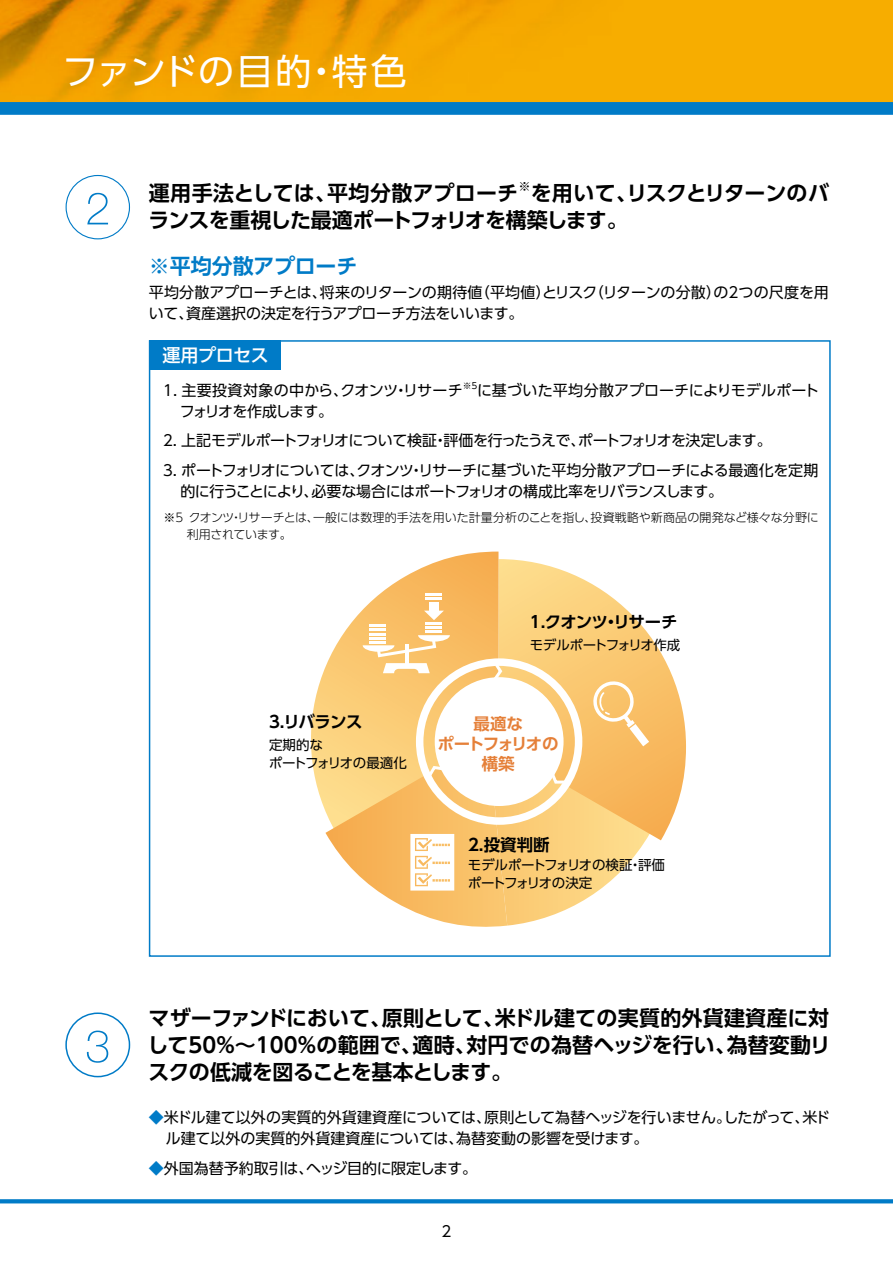
<style>
.page{position:relative;width:893px;height:1263px;background:#fff}
.page>*{position:absolute;margin:0;border:0;box-sizing:border-box;transform-origin:0 0}
.t1{font:36px "UD Shin Go Pro";letter-spacing:.01em;color:#fff}
.t2{font:700 21px/27px "UD Shin Go Pro De";letter-spacing:-.005em;color:#000;text-align:justify}
.t3{font:700 21px/27px "UD Shin Go Pro De";letter-spacing:-.03em;color:#000}
.t4{font:700 21px "UD Shin Go Pro De";letter-spacing:-.01em;color:#007bc7}
.t5{font:500 18px "UD Shin Go Pro";letter-spacing:-.015em;color:#fff}
.t6{font:700 16.5px/20px "UD Shin Go Pro De";letter-spacing:-.055em;color:#e58039;text-align:center}
.t7{font:700 16.5px "UD Shin Go Pro De";letter-spacing:-.02em;color:#000}
.t8{font:700 16.35px "UD Shin Go Pro De";letter-spacing:-.055em;color:#000}
.t9{font:15px/21px "UD Shin Go Pro";letter-spacing:-.015em;color:#000}
.t10{font:15px "UD Shin Go Pro";letter-spacing:-.045em;color:#000}
.t11{font:15px "UD Shin Go Pro";letter-spacing:.005em;color:#000}
.t12{font:15px "UD Shin Go Pro";letter-spacing:.025em;color:#000}
.t13{font:13.5px/18px "UD Shin Go Pro";letter-spacing:-.025em;color:#000}
.t14{font:13.5px/18px "UD Shin Go Pro";letter-spacing:-.005em;color:#000}
.t15{font:13.35px "UD Shin Go Pro";letter-spacing:-.025em;color:#000}
.t16{font:700 12.3px "UD Shin Go Pro De";color:#000}
.t17{font:300 12px/16.5px "UD Shin Go Pro";letter-spacing:-.005em;color:#000}
.t18{font:8.7px "UD Shin Go Pro";color:#000}
.s1{color:#007bc7}
</style>
<div class="page">
<img style="left:0;top:0;width:893px;height:102px">
<svg style="left:0;top:1199px;width:893px;height:4px;background:#0d81c9"></svg>
<div style="left:0;top:102px;width:893px;height:13px;background:#007bc7"></div>
<svg style="left:87px;top:193px;width:21px;height:31px"></svg>
<div style="left:66px;top:175px;width:64px;height:64px;border:1px solid #007bc7;border-radius:50%"></div>
<div style="left:65px;top:1012px;width:65px;height:65px;border:2px solid #007bc7;border-radius:50%"></div>
<svg style="left:87px;top:1030px;width:21px;height:33px"></svg>
<svg style="left:498px;top:559px;width:188px;height:281px"></svg>
<svg style="left:311px;top:551px;width:187px;height:259px"></svg>
<hr style="left:370px;top:628px;width:16px;height:3px;background:#fff">
<hr style="left:370px;top:624px;width:16px;height:3px;background:#fff">
<hr style="left:426px;top:630px;width:16px;height:3px;background:#fff">
<hr style="left:426px;top:626px;width:16px;height:3px;background:#fff">
<hr style="left:426px;top:622px;width:16px;height:3px;background:#fff">
<hr style="left:426px;top:597px;width:16px;height:3px;background:#fff">
<hr style="left:426px;top:593px;width:16px;height:3px;background:#fff">
<div style="left:429px;top:602px;width:10px;height:10px;background:#fff"></div>
<svg style="left:424px;top:611px;width:20px;height:9px"></svg>
<svg style="left:325px;top:633px;width:325px;height:294px"></svg>
<div style="left:150px;top:340px;width:131px;height:30px;background:#007bc7"></div>
<h1 class="t1" style="left:62px;top:42px;width:346px">ファンドの目的・特色</h1>
<h2 class="t2" style="left:149px;top:179px;width:371px">運用手法としては、平均分散アプローチ</h2>
<p class="t16" style="left:519px;top:176px;width:14px">※</p>
<h2 class="t3" style="left:148px;top:179px;width:682px;text-indent:382px">を用いて、リスクとリターンのバランスを重視した最適ポートフォリオを構築します。</h2>
<h2 class="t4" style="left:149px;top:249px;width:210px">※平均分散アプローチ</h2>
<p class="t9" style="left:149px;top:281px;width:682px">平均分散アプローチとは、将来のリターンの期待値（平均値）とリスク（リターンの分散）の2つの尺度を用いて、資産選択の決定を行うアプローチ方法をいいます。</p>
<p class="t5" style="left:162px;top:340px;width:108px">運用プロセス</p>
<p class="t12" style="left:161px;top:378px;width:304px">１．主要投資対象の中から、クオンツ・リサーチ</p>
<p class="t18" style="left:463px;top:378px;width:18px">※５</p>
<p class="t11" style="left:477px;top:378px;width:344px">に基づいた平均分散アプローチによりモデルポート</p>
<p class="t9" style="left:161px;top:396px;width:659px;line-height:29.5px;text-indent:19px">フォリオを作成します。<br>２．上記モデルポートフォリオについて検証・評価を行ったうえで、ポートフォリオを決定します。<br>３．ポートフォリオについては、クオンツ・リサーチに基づいた平均分散アプローチによる最適化を定期</p>
<p class="t10" style="left:180px;top:479px;width:544px">的に行うことにより、必要な場合にはポートフォリオの構成比率をリバランスします。</p>
<p class="t17" style="left:187px;top:509px;width:633px;text-indent:-23px">※5 クオンツ・リサーチとは、一般には数理的手法を用いた計量分析のことを指し、投資戦略や新商品の開発など様々な分野に利用されています。</p>
<p class="t8" style="left:530px;top:608px;width:149px">1.クオンツ・リサーチ</p>
<p class="t7" style="left:269px;top:708px;width:95px">3.リバランス</p>
<p class="t14" style="left:269px;top:735px;width:140px">定期的な<br>ポートフォリオの最適化</p>
<p class="t15" style="left:530px;top:634px;width:152px">モデルポートフォリオ作成</p>
<p class="t6" style="left:437px;top:713px;width:123px">最適な<br>ポートフォリオの構築</p>
<p class="t7" style="left:468px;top:831px;width:83px">2.投資判断</p>
<p class="t13" style="left:468px;top:856px;width:199px">モデルポートフォリオの検証・評価ポートフォリオの決定</p>
<h2 class="t2" style="left:147px;top:1004px;width:685px">マザーファンドにおいて、原則として、米ドル建ての実質的外貨建資産に対して50％～100％の範囲で、適時、対円での為替ヘッジを行い、為替変動リスクの低減を図ることを基本とします。</h2>
<p class="t9" style="left:166px;top:1106px;width:666px;text-indent:-17px"><span class="s1">◆</span>米ドル建て以外の実質的外貨建資産については、原則として為替ヘッジを行いません。したがって、米ドル建て以外の実質的外貨建資産については、為替変動の影響を受けます。</p>
<p class="t9" style="left:149px;top:1157px;width:330px"><span class="s1">◆</span>外国為替予約取引は、ヘッジ目的に限定します。</p>
<p class="t9" style="left:442px;top:1220px;width:11px">2</p>
</div>
